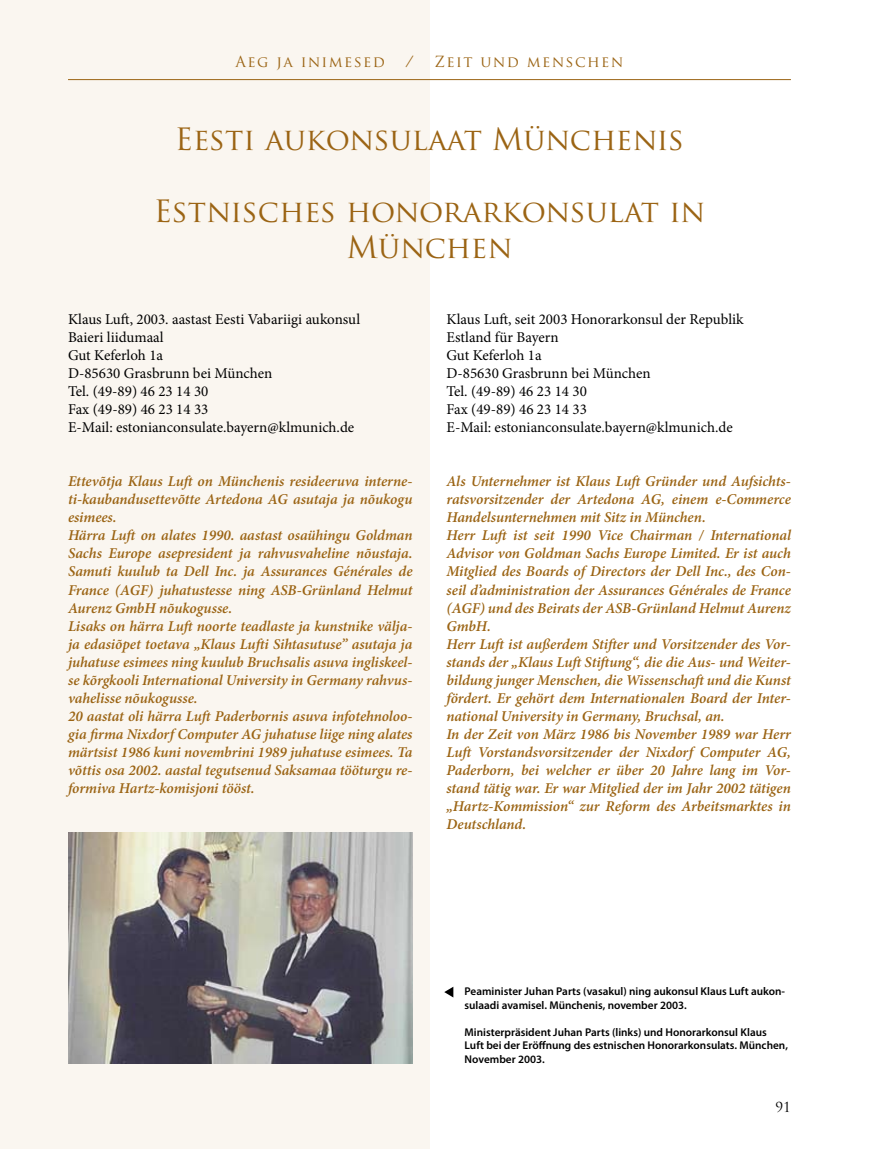
<style>
.page{position:relative;width:893px;height:1149px;background:#fff}
.page>*{position:absolute;margin:0;border:0;box-sizing:border-box;transform-origin:0 0}
.t1{font:30px/36px "Trajan Pro";color:#9b6414;text-align:center}
.t2{font:italic 600 15px/18px "Minion Pro";letter-spacing:-.005em;color:#9b6414}
.t3{font:15px/18px "Minion Pro";color:#000}
.t4{font:15px "Trajan Pro";letter-spacing:.1em;color:#9b6414}
.t5{font:13.5px "Trajan Pro";color:#000}
.t6{font:600 11.25px/13.5px "Myriad Pro";color:#000}
</style>
<div class="page">
<div style="left:0;top:0;width:429px;height:1148px;background:#faf6f0"></div>
<hr style="left:68px;top:79px;width:723px;height:1px;background:#9b6414">
<img style="left:68px;top:832px;width:344px;height:231px">
<svg style="left:444px;top:987px;width:9px;height:10px"></svg>
<p class="t4" style="left:235px;top:52px;width:151px">Aeg ja inimesed</p>
<p class="t4" style="left:406px;top:52px;width:10px">/</p>
<p class="t4" style="left:434px;top:52px;width:190px">Zeit und menschen</p>
<h1 class="t1" style="left:175px;top:121px;width:511px">Eesti aukonsulaat Münchenis</h1>
<h1 class="t1" style="left:154px;top:193px;width:553px">Estnisches honorarkonsulat in<br>München</h1>
<p class="t3" style="left:68px;top:310px;width:294px">Klaus Luft, 2003. aastast Eesti Vabariigi aukonsul<br>Baieri liidumaal<br>Gut Keferloh 1a<br>D-85630 Grasbrunn bei München<br>Tel. (49-89) 46 23 14 30<br>Fax (49-89) 46 23 14 33<br>E-Mail: estonianconsulate.bayern@klmunich.de</p>
<p class="t3" style="left:446px;top:310px;width:299px">Klaus Luft, seit 2003 Honorarkonsul der Republik<br>Estland für Bayern<br>Gut Keferloh 1a<br>D-85630 Grasbrunn bei München<br>Tel. (49-89) 46 23 14 30<br>Fax (49-89) 46 23 14 33<br>E-Mail: estonianconsulate.bayern@klmunich.de</p>
<p class="t2" style="left:68px;top:473px;width:346px">Ettevõtja Klaus Luft on Münchenis resideeruva interne&shy;ti-kaubandusettevõtte Artedona AG asutaja ja nõukogu esimees.<br>Härra Luft on alates 1990. aastast osaühingu Goldman Sachs Europe asepresident ja rahvusvaheline nõustaja.<br>Samuti kuulub ta Dell Inc. ja Assurances Générales de France (AGF) juhatustesse ning ASB-Grünland Helmut Aurenz GmbH nõukogusse.<br>Lisaks on härra Luft noorte teadlaste ja kunstnike välja&shy;ja edasiõpet toetava „Klaus Lufti Sihtasutuse” asutaja ja juhatuse esimees ning kuulub Bruchsalis asuva ingliskeel&shy;se kõrgkooli International University in Germany rahvus&shy;vahelisse nõukogusse.<br>20 aastat oli härra Luft Paderbornis asuva infotehnoloo&shy;gia firma Nixdorf Computer AG juhatuse liige ning alates märtsist 1986 kuni novembrini 1989 juhatuse esimees. Ta võttis osa 2002. aastal tegutsenud Saksamaa tööturgu re&shy;formiva Hartz-komisjoni tööst.</p>
<p class="t2" style="left:446px;top:473px;width:346px">Als Unternehmer ist Klaus Luft Gründer und Aufsichts&shy;ratsvorsitzender der Artedona AG, einem e-Commerce Handelsunternehmen mit Sitz in München.<br>Herr Luft ist seit 1990 Vice Chairman / International Advisor von Goldman Sachs Europe Limited. Er ist auch Mitglied des Boards of Directors der Dell Inc., des Con&shy;seil d’administration der Assurances Générales de France (AGF) und des Beirats der ASB-Grünland Helmut Aurenz GmbH.<br>Herr Luft ist außerdem Stifter und Vorsitzender des Vor&shy;stands der „Klaus Luft Stiftung“, die die Aus- und Weiter&shy;bildung junger Menschen, die Wissenschaft und die Kunst fördert. Er gehört dem Internationalen Board der Inter&shy;national University in Germany, Bruchsal, an.<br>In der Zeit von März 1986 bis November 1989 war Herr Luft Vorstandsvorsitzender der Nixdorf Computer AG, Paderborn, bei welcher er über 20 Jahre lang im Vor&shy;stand tätig war. Er war Mitglied der im Jahr 2002 tätigen „Hartz-Kommission“ zur Reform des Arbeitsmarktes in Deutschland.</p>
<p class="t6" style="left:465px;top:984px;width:322px">Peaminister Juhan Parts (vasakul) ning aukonsul Klaus Luft aukon&shy;sulaadi avamisel. Münchenis, november 2003.</p>
<p class="t6" style="left:465px;top:1025px;width:325px">Ministerpräsident Juhan Parts (links) und Honorarkonsul Klaus<br>Luft bei der Eröffnung des estnischen Honorarkonsulats. München,<br>November 2003.</p>
<p class="t5" style="left:775px;top:1098px;width:17px">91</p>
</div>
